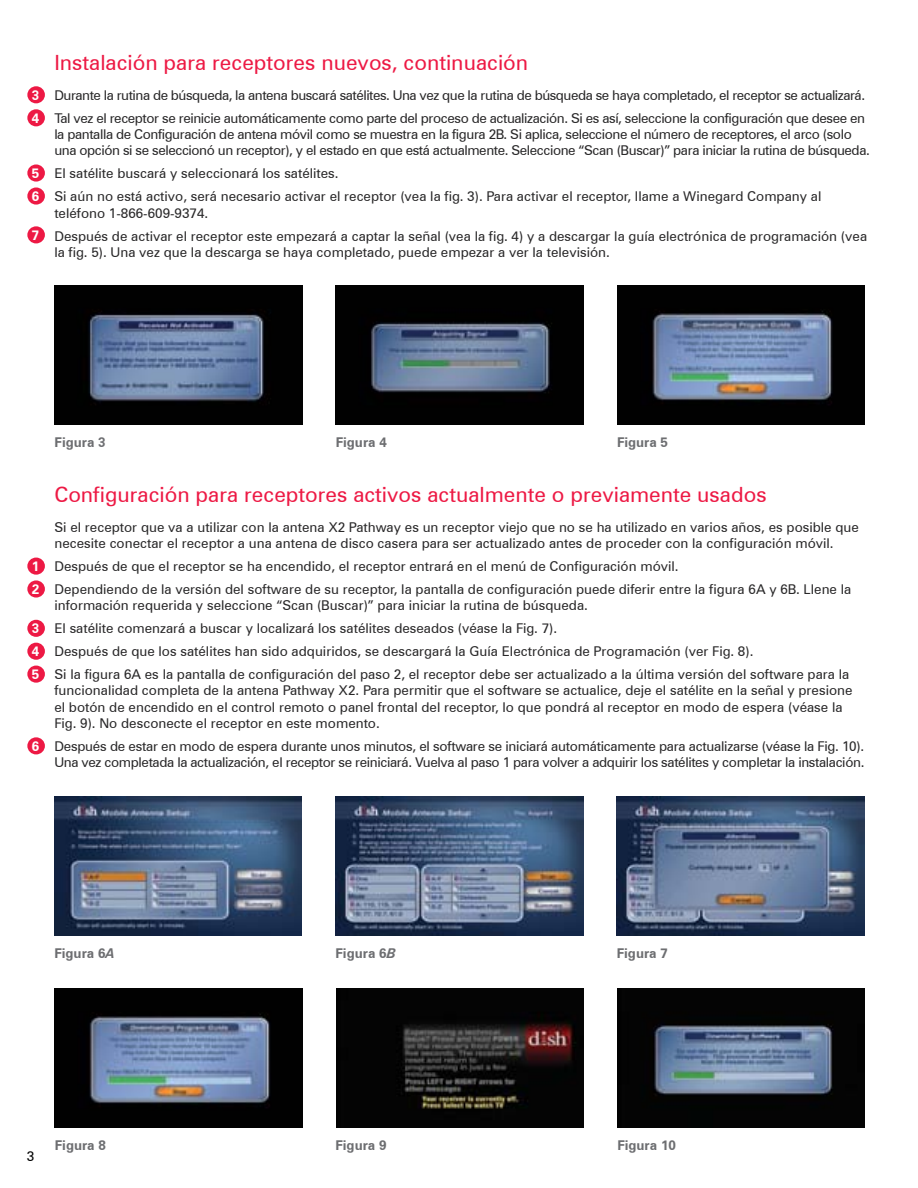
<style>
.page{position:relative;width:918px;height:1188px;background:#fff}
.page>*{position:absolute;margin:0;border:0;box-sizing:border-box;transform-origin:0 0}
.t1{font:21px "Zurich BT";color:#ed1944}
.t2{font:13.5px/23px "Zurich BT";color:#292829}
.t3{font:13.5px/23px "Zurich BT";letter-spacing:-.03em;color:#292829}
.t4{font:13.5px/16.2px "Zurich BT";letter-spacing:-.025em;color:#292829}
.t5{font:700 13.5px "Zurich BT";color:#6d6e71}
.t6{font:700 13.5px/23px "Zurich BT";color:#fff}
.t7{font:13.5px "Zurich BT";color:#000}
.s1{font-style:italic}
</style>
<div class="page">
<div style="left:27px;top:558px;width:18px;height:17px;background:#ed1944;border-radius:50%"></div>
<div style="left:27px;top:580px;width:18px;height:18px;background:#ed1944;border-radius:50%"></div>
<div style="left:27px;top:620px;width:18px;height:17px;background:#ed1944;border-radius:50%"></div>
<div style="left:27px;top:643px;width:18px;height:17px;background:#ed1944;border-radius:50%"></div>
<div style="left:27px;top:666px;width:18px;height:17px;background:#ed1944;border-radius:50%"></div>
<div style="left:27px;top:737px;width:18px;height:17px;background:#ed1944;border-radius:50%"></div>
<div style="left:27px;top:86px;width:18px;height:17px;background:#ed1944;border-radius:50%"></div>
<div style="left:27px;top:109px;width:18px;height:17px;background:#ed1944;border-radius:50%"></div>
<div style="left:27px;top:164px;width:18px;height:18px;background:#ed1944;border-radius:50%"></div>
<div style="left:27px;top:187px;width:18px;height:18px;background:#ed1944;border-radius:50%"></div>
<div style="left:27px;top:226px;width:18px;height:17px;background:#ed1944;border-radius:50%"></div>
<img style="left:336px;top:286px;width:247px;height:139px">
<img style="left:617px;top:286px;width:248px;height:139px">
<img style="left:55px;top:286px;width:247px;height:139px">
<img style="left:336px;top:796px;width:247px;height:140px">
<img style="left:617px;top:796px;width:247px;height:140px">
<img style="left:54px;top:796px;width:248px;height:140px">
<img style="left:617px;top:988px;width:248px;height:140px">
<img style="left:336px;top:988px;width:248px;height:139px">
<img style="left:55px;top:988px;width:247px;height:140px">
<p class="t6" style="left:32px;top:84px;width:9px">3<br>4</p>
<p class="t6" style="left:32px;top:162px;width:9px">5<br>6</p>
<p class="t6" style="left:32px;top:224px;width:9px">7</p>
<h1 class="t1" style="left:54px;top:50px;width:475px">Instalación para receptores nuevos, continuación</h1>
<p class="t3" style="left:54px;top:84px;width:812px">Durante la rutina de búsqueda, la antena buscará satélites. Una vez que la rutina de búsqueda se haya completado, el receptor se actualizará.<br>Tal vez el receptor se reinicie automáticamente como parte del proceso de actualización. Si es así, seleccione la configuración que desee en</p>
<p class="t3" style="left:54px;top:126px;width:817px;line-height:16.2px">la pantalla de Configuración de antena móvil como se muestra en la figura 2B. Si aplica, seleccione el número de receptores, el arco (solo una opción si se seleccionó un receptor), y el estado en que está actualmente. Seleccione “Scan (Buscar)” para iniciar la rutina de búsqueda.</p>
<p class="t2" style="left:54px;top:162px;width:769px">El satélite buscará y seleccionará los satélites.<br>Si aún no está activo, será necesario activar el receptor (vea la fig. 3). Para activar el receptor, llame a Winegard Company al</p>
<p class="t2" style="left:54px;top:201px;width:814px">teléfono 1-866-609-9374.<br>Después de activar el receptor este empezará a captar la señal (vea la fig. 4) y a descargar la guía electrónica de programación (vea</p>
<p class="t2" style="left:54px;top:240px;width:557px">la fig. 5). Una vez que la descarga se haya completado, puede empezar a ver la televisión.</p>
<p class="t6" style="left:32px;top:555px;width:9px">1<br>2</p>
<p class="t6" style="left:32px;top:617px;width:9px;text-align:justify">3<br>4<br>5</p>
<p class="t6" style="left:32px;top:735px;width:9px">6</p>
<p class="t5" style="left:55px;top:434px;width:53px">Figura 3</p>
<p class="t5" style="left:336px;top:434px;width:53px">Figura 4</p>
<p class="t5" style="left:617px;top:434px;width:53px">Figura 5</p>
<h1 class="t1" style="left:54px;top:482px;width:714px">Configuración para receptores activos actualmente o previamente usados</h1>
<p class="t2" style="left:54px;top:519px;width:806px;line-height:16.2px">Si el receptor que va a utilizar con la antena X2 Pathway es un receptor viejo que no se ha utilizado en varios años, es posible que necesite conectar el receptor a una antena de disco casera para ser actualizado antes de proceder con la configuración móvil.</p>
<p class="t2" style="left:54px;top:555px;width:798px">Después de que el receptor se ha encendido, el receptor entrará en el menú de Configuración móvil.<br>Dependiendo de la versión del software de su receptor, la pantalla de configuración puede diferir entre la figura 6A y 6B. Llene la</p>
<p class="t2" style="left:54px;top:594px;width:796px">información requerida y seleccione “Scan (Buscar)” para iniciar la rutina de búsqueda.<br>El satélite comenzará a buscar y localizará los satélites deseados (véase la Fig. 7).<br>Después de que los satélites han sido adquiridos, se descargará la Guía Electrónica de Programación (ver Fig. 8).<br>Si la figura 6A es la pantalla de configuración del paso 2, el receptor debe ser actualizado a la última versión del software para la</p>
<p class="t2" style="left:54px;top:682px;width:800px;line-height:16.2px">funcionalidad completa de la antena Pathway X2. Para permitir que el software se actualice, deje el satélite en la señal y presione el botón de encendido en el control remoto o panel frontal del receptor, lo que pondrá al receptor en modo de espera (véase la<br>Fig. 9). No desconecte el receptor en este momento.</p>
<p class="t4" style="left:54px;top:738px;width:811px">Después de estar en modo de espera durante unos minutos, el software se iniciará automáticamente para actualizarse (véase la Fig. 10).<br>Una vez completada la actualización, el receptor se reiniciará. Vuelva al paso 1 para volver a adquirir los satélites y completar la instalación.</p>
<p class="t5" style="left:54px;top:945px;width:62px">Figura 6<span class="s1">A</span></p>
<p class="t5" style="left:336px;top:945px;width:62px">Figura 6<span class="s1">B</span></p>
<p class="t5" style="left:617px;top:945px;width:53px">Figura 7</p>
<p class="t7" style="left:27px;top:1148px;width:9px">3</p>
<p class="t5" style="left:55px;top:1137px;width:53px">Figura 8</p>
<p class="t5" style="left:335px;top:1137px;width:53px">Figura 9</p>
<p class="t5" style="left:617px;top:1137px;width:60px">Figura 10</p>
</div>
